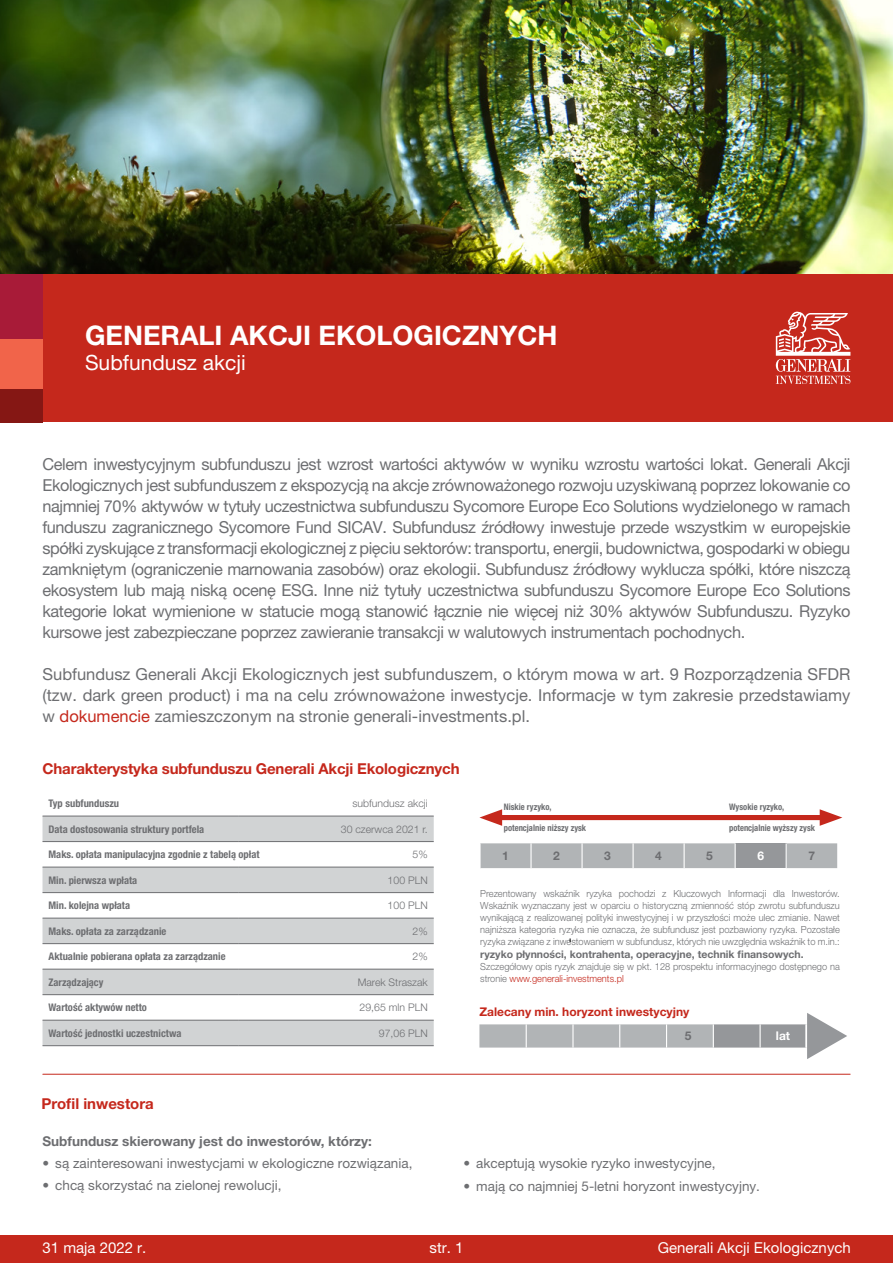
<style>
.page{position:relative;width:893px;height:1263px;background:#fff}
.page>*{position:absolute;margin:0;border:0;box-sizing:border-box;transform-origin:0 0}
.t1{font:700 27px "Helvetica Neue LT Pro";color:#fff}
.t2{font:21px "Helvetica Neue LT Pro";color:#fff}
._04_Copy_10_pt{font:16.5px/21px "Helvetica Neue LT Pro";letter-spacing:-.015em;color:#6d6e71;text-align:justify}
.t3{font:700 15px "Helvetica Neue LT Pro";letter-spacing:-.01em;color:#c5281c}
.t4{font:15px "Helvetica Neue LT Pro";color:#fff}
.t5{font:13.5px "Helvetica Neue LT Pro";color:#6d6e71}
._04_Copy_10_pt-2{font:700 13.5px "Helvetica Neue LT Pro";color:#6d6e71}
.Tab___oferta_1{font:700 12px "Helvetica Neue LT Pro";color:#c5281c}
.Tab___oferta_1-2{font:700 12px "Helvetica Neue LT Pro";color:#6d6e71}
.Tab___oferta_1-3{font:700 12px "Helvetica Neue LT Pro";color:#fff}
._04_Copy_10_pt-3{font:700 condensed 10.5px "Helvetica Neue LT Pro";color:#6d6e71}
._04_Copy_10_pt-4{font:300 10.5px "Helvetica Neue LT Pro";color:#6d6e71}
.wykres_poziom{font:700 10.5px "Helvetica Neue LT Pro";color:#6d6e71}
.wykres_poziom-2{font:300 9.75px/12px "Helvetica Neue LT Pro";color:#6d6e71;text-align:justify;scale:.95 1}
.wykres_poziom-3{font:700 condensed 9px "Helvetica Neue LT Pro";color:#6d6e71;scale:.95 1}
.s1{color:#c5281c}
.s2{color:#b1b4b6}
</style>
<div class="page">
<svg style="left:479px;top:1013px;width:368px;height:46px"></svg>
<div style="left:493px;top:815px;width:336px;height:5px;background:#c5281c"></div>
<svg style="left:479px;top:809px;width:23px;height:17px"></svg>
<svg style="left:820px;top:809px;width:22px;height:17px"></svg>
<svg style="left:481px;top:843px;width:356px;height:25px;background:#aeb1b3"></svg>
<hr style="left:530px;top:843px;width:2px;height:25px;background:#fff">
<hr style="left:632px;top:843px;width:2px;height:25px;background:#fff">
<svg style="left:43px;top:815px;width:391px;height:1px"></svg>
<svg style="left:43px;top:817px;width:391px;height:228px;fill:#d1d3d4"></svg>
<hr style="left:43px;top:816px;width:195px;height:1px;background:#6d6e71">
<hr style="left:238px;top:816px;width:196px;height:1px;background:#6d6e71">
<hr style="left:43px;top:841px;width:195px;height:1px;background:#6d6e71">
<hr style="left:238px;top:841px;width:196px;height:1px;background:#6d6e71">
<hr style="left:43px;top:867px;width:195px;height:1px;background:#6d6e71">
<hr style="left:238px;top:867px;width:196px;height:1px;background:#6d6e71">
<hr style="left:43px;top:892px;width:195px;height:1px;background:#6d6e71">
<hr style="left:238px;top:892px;width:196px;height:1px;background:#6d6e71">
<hr style="left:43px;top:918px;width:195px;height:1px;background:#6d6e71">
<hr style="left:238px;top:918px;width:196px;height:1px;background:#6d6e71">
<hr style="left:43px;top:943px;width:195px;height:1px;background:#6d6e71">
<hr style="left:238px;top:943px;width:196px;height:1px;background:#6d6e71">
<hr style="left:43px;top:969px;width:195px;height:1px;background:#6d6e71">
<hr style="left:238px;top:969px;width:196px;height:1px;background:#6d6e71">
<hr style="left:43px;top:994px;width:195px;height:1px;background:#6d6e71">
<hr style="left:238px;top:994px;width:196px;height:1px;background:#6d6e71">
<hr style="left:43px;top:1020px;width:195px;height:1px;background:#6d6e71">
<hr style="left:238px;top:1020px;width:196px;height:1px;background:#6d6e71">
<hr style="left:43px;top:1045px;width:195px;height:1px;background:#6d6e71">
<hr style="left:238px;top:1045px;width:196px;height:1px;background:#6d6e71">
<hr style="left:43px;top:1074px;width:807px;height:1px;background:#c5281c">
<div style="left:0;top:1235px;width:893px;height:28px;background:#c5281c"></div>
<div style="left:42px;top:274px;width:851px;height:148px;background:#c5281c"></div>
<svg style="left:776px;top:311px;width:74px;height:73px"></svg>
<div style="left:0;top:274px;width:43px;height:66px;background:#a81b38"></div>
<div style="left:0;top:340px;width:43px;height:49px;background:#f1644a"></div>
<div style="left:0;top:389px;width:43px;height:33px;background:#851714"></div>
<img style="left:0;top:0;width:893px;height:274px">
<p class="t1" style="left:85px;top:318px;width:474px">GENERALI AKCJI EKOLOGICZNYCH</p>
<p class="t2" style="left:85px;top:350px;width:162px">Subfundusz akcji</p>
<p class="_04_Copy_10_pt" style="left:43px;top:453px;width:809px">Celem inwestycyjnym subfunduszu jest wzrost wartości aktywów w wyniku wzrostu wartości lokat. Generali Akcji Ekologicznych jest subfunduszem z ekspozycją na akcje zrównoważonego rozwoju uzyskiwaną poprzez lokowanie co najmniej 70% aktywów w tytuły uczestnictwa subfunduszu Sycomore Europe Eco Solutions wydzielonego w ramach funduszu zagranicznego Sycomore Fund SICAV. Subfundusz źródłowy inwestuje przede wszystkim w europejskie spółki zyskujące z transformacji ekologicznej z pięciu sektorów: transportu, energii, budownictwa, gospodarki w obiegu zamkniętym (ograniczenie marnowania zasobów) oraz ekologii. Subfundusz źródłowy wyklucza spółki, które niszczą ekosystem lub mają niską ocenę ESG. Inne niż tytuły uczestnictwa subfunduszu Sycomore Europe Eco Solutions kategorie lokat wymienione w statucie mogą stanowić łącznie nie więcej niż 30% aktywów Subfunduszu. Ryzyko kursowe jest zabezpieczane poprzez zawieranie transakcji w walutowych instrumentach pochodnych.</p>
<p class="_04_Copy_10_pt" style="left:43px;top:663px;width:809px">Subfundusz Generali Akcji Ekologicznych jest subfunduszem, o którym mowa w art. 9 Rozporządzenia SFDR (tzw. dark green product) i ma na celu zrównoważone inwestycje. Informacje w tym zakresie przedstawiamy w <span class="s1">dokumencie</span> zamieszczonym na stronie generali-investments.pl.</p>
<p class="t3" style="left:43px;top:759px;width:419px">Charakterystyka subfunduszu Generali Akcji Ekologicznych</p>
<p class="_04_Copy_10_pt-3" style="left:49px;top:797px;width:72px">Typ subfunduszu</p>
<p class="_04_Copy_10_pt-4" style="left:352px;top:797px;width:77px">subfundusz akcji</p>
<p class="_04_Copy_10_pt-3" style="left:49px;top:822px;width:157px">Data dostosowania struktury portfela</p>
<p class="_04_Copy_10_pt-4" style="left:341px;top:822px;width:88px">30 czerwca 2021 r.</p>
<p class="_04_Copy_10_pt-3" style="left:49px;top:848px;width:213px">Maks. opłata manipulacyjna zgodnie z tabelą opłat</p>
<p class="_04_Copy_10_pt-4" style="left:413px;top:848px;width:17px">5%</p>
<p class="_04_Copy_10_pt-3" style="left:49px;top:873px;width:90px">Min. pierwsza wpłata</p>
<p class="_04_Copy_10_pt-4" style="left:388px;top:873px;width:42px">100 PLN</p>
<p class="_04_Copy_10_pt-3" style="left:49px;top:899px;width:83px">Min. kolejna wpłata</p>
<p class="_04_Copy_10_pt-4" style="left:388px;top:899px;width:42px">100 PLN</p>
<p class="_04_Copy_10_pt-3" style="left:49px;top:924px;width:119px">Maks. opłata za zarządzanie</p>
<p class="_04_Copy_10_pt-4" style="left:413px;top:924px;width:17px">2%</p>
<p class="_04_Copy_10_pt-3" style="left:49px;top:950px;width:178px">Aktualnie pobierana opłata za zarządzanie</p>
<p class="_04_Copy_10_pt-4" style="left:413px;top:950px;width:17px">2%</p>
<p class="_04_Copy_10_pt-3" style="left:49px;top:976px;width:56px">Zarządzający</p>
<p class="_04_Copy_10_pt-4" style="left:358px;top:975px;width:72px">Marek Straszak</p>
<p class="_04_Copy_10_pt-3" style="left:49px;top:1001px;width:100px">Wartość aktywów netto</p>
<p class="_04_Copy_10_pt-4" style="left:360px;top:1001px;width:70px">29,65 mln PLN</p>
<p class="_04_Copy_10_pt-3" style="left:49px;top:1027px;width:134px">Wartość jednostki uczestnictwa</p>
<p class="_04_Copy_10_pt-4" style="left:379px;top:1026px;width:50px">97,06 PLN</p>
<p class="wykres_poziom-3" style="left:504px;top:802px;width:52px">Niskie ryzyko,</p>
<p class="wykres_poziom-3" style="left:504px;top:822px;width:88px">potencjalnie niższy zysk</p>
<p class="wykres_poziom-3" style="left:729px;top:822px;width:92px">potencjalnie wyższy zysk</p>
<p class="wykres_poziom-3" style="left:729px;top:802px;width:60px">Wysokie ryzyko,</p>
<p class="Tab___oferta_1-2" style="left:502px;top:848px;width:8px">1</p>
<p class="Tab___oferta_1-2" style="left:553px;top:848px;width:8px">2</p>
<p class="Tab___oferta_1-2" style="left:604px;top:848px;width:8px">3</p>
<p class="Tab___oferta_1-2" style="left:655px;top:848px;width:8px">4</p>
<p class="Tab___oferta_1-2" style="left:706px;top:848px;width:8px">5</p>
<p class="Tab___oferta_1-3" style="left:757px;top:848px;width:8px">6</p>
<p class="Tab___oferta_1-2" style="left:808px;top:848px;width:8px">7</p>
<p class="wykres_poziom-2" style="left:480px;top:887px;width:380px">Prezentowany wskaźnik ryzyka pochodzi z Kluczowych Informacji dla Inwestorów.<br>Wskaźnik wyznaczany jest w oparciu o historyczną zmienność stóp zwrotu subfunduszu wynikającą z realizowanej polityki inwestycyjnej i w przyszłości może ulec zmianie. Nawet najniższa kategoria ryzyka nie oznacza, że subfundusz jest pozbawiony ryzyka. Pozostałe ryzyka związane z inwestowaniem w subfundusz, których nie uwzględnia wskaźnik to m.in.:</p>
<p class="wykres_poziom" style="left:480px;top:948px;width:325px">ryzyko płynności, kontrahenta, operacyjne, technik finansowych.</p>
<p class="wykres_poziom-2" style="left:480px;top:961px;width:380px">Szczegółowy opis ryzyk znajduje się w pkt. 128 prospektu informacyjnego dostępnego na stronie <span class="s1">www.generali-investments.pl</span></p>
<p class="Tab___oferta_1" style="left:479px;top:1004px;width:211px">Zalecany min. horyzont inwestycyjny</p>
<p class="Tab___oferta_1-2" style="left:685px;top:1028px;width:18px">5 <span class="s2">3</span></p>
<p class="Tab___oferta_1-3" style="left:776px;top:1028px;width:16px">lat</p>
<p class="t3" style="left:41px;top:1094px;width:114px">Profil inwestora</p>
<p class="_04_Copy_10_pt-2" style="left:43px;top:1132px;width:331px">Subfundusz skierowany jest do inwestorów, którzy:</p>
<p class="t5" style="left:43px;top:1155px;width:371px">• są zainteresowani inwestycjami w ekologiczne rozwiązania,</p>
<p class="t5" style="left:43px;top:1177px;width:240px">• chcą skorzystać na zielonej rewolucji,</p>
<p class="t5" style="left:463px;top:1155px;width:253px">• akceptują wysokie ryzyko inwestycyjne,</p>
<p class="t5" style="left:463px;top:1178px;width:298px">• mają co najmniej 5-letni horyzont inwestycyjny.</p>
<p class="t4" style="left:43px;top:1239px;width:105px">31 maja 2022 r.</p>
<p class="t4" style="left:430px;top:1239px;width:35px">str. 1</p>
<p class="t4" style="left:658px;top:1239px;width:195px">Generali Akcji Ekologicznych</p>
</div>
